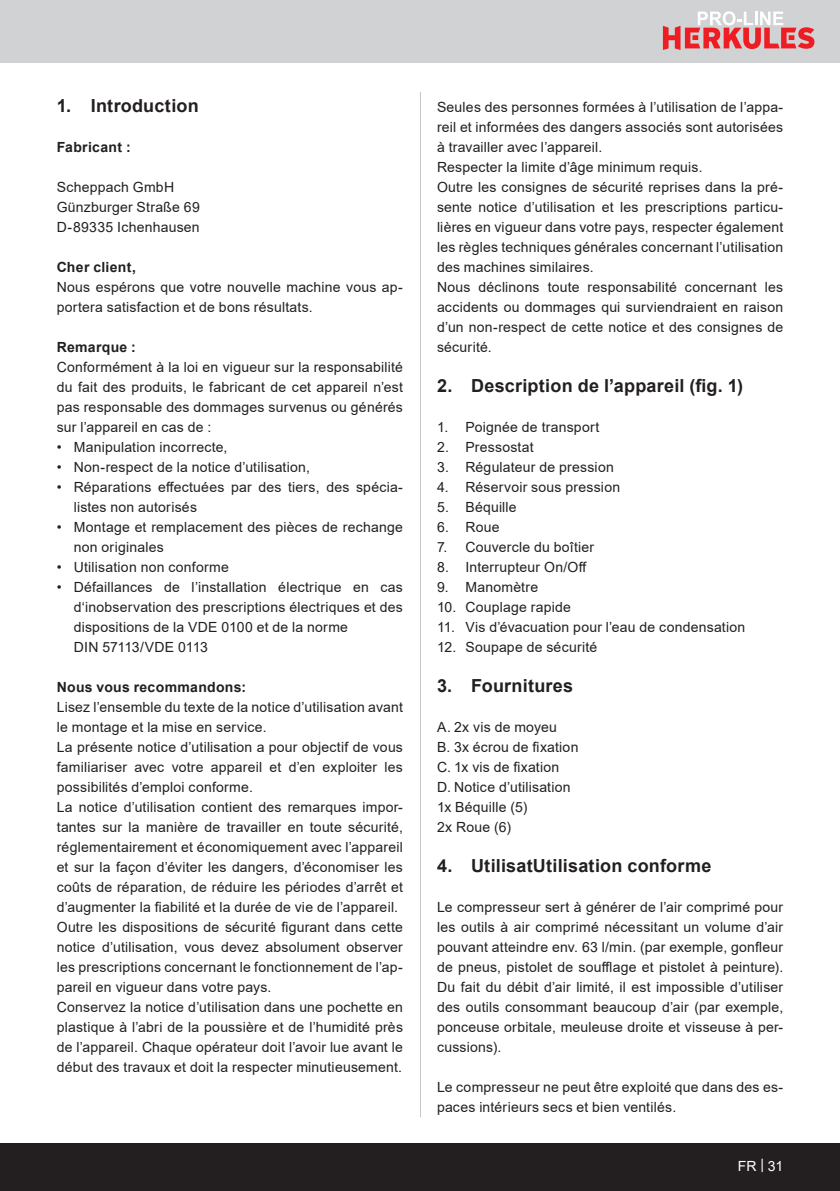
<style>
.page{position:relative;width:840px;height:1191px;background:#fff}
.page>*{position:absolute;margin:0;border:0;box-sizing:border-box;transform-origin:0 0}
.t1{font:700 18px "Arial";letter-spacing:.015em;color:#231f20}
.Aufzählung_Zahl{font:14px/20px "Arial";letter-spacing:.015em;color:#231f20;text-align:justify}
.t2{font:700 14px "Arial";letter-spacing:.02em;color:#231f20}
.Aufzählung_Zahl-2{font:14px "Arial";letter-spacing:-.005em;color:#231f20}
.t3{font:14px "Arial";color:#fff}
</style>
<div class="page">
<div style="left:0;top:0;width:839px;height:63px;background:#d1d2d4"></div>
<div style="left:0;top:1143px;width:839px;height:48px;background:#231f20"></div>
<svg style="left:662px;top:11px;width:152px;height:39px"></svg>
<hr style="left:420px;top:92px;width:1px;height:1025px;background:#c4c6c9">
<p class="t1" style="left:57px;top:93px;width:143px">1. Introduction</p>
<p class="t2" style="left:57px;top:137px;width:75px">Fabricant :</p>
<p class="Aufzählung_Zahl" style="left:57px;top:177px;width:119px">Scheppach GmbH</p>
<p class="Aufzählung_Zahl" style="left:57px;top:197px;width:144px">Günzburger Straße 69</p>
<p class="Aufzählung_Zahl" style="left:57px;top:217px;width:144px">D-89335 Ichenhausen</p>
<p class="t2" style="left:57px;top:257px;width:81px">Cher client,</p>
<p class="Aufzählung_Zahl" style="left:57px;top:277px;width:347px">Nous espérons que votre nouvelle machine vous ap&shy;portera satisfaction et de bons résultats.</p>
<p class="t2" style="left:57px;top:337px;width:81px">Remarque :</p>
<p class="Aufzählung_Zahl" style="left:57px;top:357px;width:347px">Conformément à la loi en vigueur sur la responsabilité du fait des produits, le fabricant de cet appareil n’est pas responsable des dommages survenus ou générés sur l’appareil en cas de :</p>
<p class="Aufzählung_Zahl" style="left:57px;top:437px;width:172px">• Manipulation incorrecte,</p>
<p class="Aufzählung_Zahl" style="left:57px;top:457px;width:254px">• Non-respect de la notice d’utilisation,</p>
<p class="Aufzählung_Zahl" style="left:74px;top:477px;width:330px;text-indent:-17px">• Réparations effectuées par des tiers, des spécia&shy;listes non autorisés</p>
<p class="Aufzählung_Zahl" style="left:74px;top:517px;width:330px;text-indent:-17px">• Montage et remplacement des pièces de rechange non originales</p>
<p class="Aufzählung_Zahl" style="left:57px;top:557px;width:173px">• Utilisation non conforme</p>
<p class="Aufzählung_Zahl" style="left:74px;top:577px;width:330px;text-indent:-17px">• Défaillances de l’installation électrique en cas d‘inobservation des prescriptions électriques et des dispositions de la VDE 0100 et de la norme</p>
<p class="Aufzählung_Zahl-2" style="left:74px;top:637px;width:135px">DIN 57113/VDE 0113</p>
<p class="t2" style="left:57px;top:677px;width:191px">Nous vous recommandons:</p>
<p class="Aufzählung_Zahl" style="left:57px;top:697px;width:347px">Lisez l’ensemble du texte de la notice d’utilisation avant le montage et la mise en service.</p>
<p class="Aufzählung_Zahl" style="left:57px;top:737px;width:347px">La présente notice d’utilisation a pour objectif de vous familiariser avec votre appareil et d’en exploiter les possibilités d’emploi conforme.</p>
<p class="Aufzählung_Zahl" style="left:57px;top:797px;width:347px">La notice d’utilisation contient des remarques impor&shy;tantes sur la manière de travailler en toute sécurité, réglementairement et économiquement avec l’appareil et sur la façon d’éviter les dangers, d’économiser les coûts de réparation, de réduire les périodes d’arrêt et d’augmenter la fiabilité et la durée de vie de l’appareil.</p>
<p class="Aufzählung_Zahl" style="left:57px;top:917px;width:347px">Outre les dispositions de sécurité figurant dans cette notice d’utilisation, vous devez absolument observer les prescriptions concernant le fonctionnement de l’ap&shy;pareil en vigueur dans votre pays.</p>
<p class="Aufzählung_Zahl" style="left:57px;top:997px;width:347px">Conservez la notice d’utilisation dans une pochette en plastique à l’abri de la poussière et de l’humidité près de l’appareil. Chaque opérateur doit l’avoir lue avant le début des travaux et doit la respecter minutieusement.</p>
<p class="Aufzählung_Zahl" style="left:437px;top:97px;width:347px">Seules des personnes formées à l’utilisation de l’appa&shy;reil et informées des dangers associés sont autorisées à travailler avec l’appareil.</p>
<p class="Aufzählung_Zahl" style="left:437px;top:157px;width:267px">Respecter la limite d’âge minimum requis.</p>
<p class="Aufzählung_Zahl" style="left:437px;top:177px;width:347px">Outre les consignes de sécurité reprises dans la pré&shy;sente notice d’utilisation et les prescriptions particu&shy;lières en vigueur dans votre pays, respecter également les règles techniques générales concernant l’utilisation des machines similaires.</p>
<p class="Aufzählung_Zahl" style="left:437px;top:277px;width:347px">Nous déclinons toute responsabilité concernant les accidents ou dommages qui surviendraient en raison d’un non-respect de cette notice et des consignes de sécurité.</p>
<p class="t1" style="left:437px;top:373px;width:307px">2. Description de l’appareil (fig. 1)</p>
<p class="Aufzählung_Zahl" style="left:437px;top:417px;width:164px">1. Poignée de transport</p>
<p class="Aufzählung_Zahl" style="left:437px;top:437px;width:98px">2. Pressostat</p>
<p class="Aufzählung_Zahl" style="left:437px;top:457px;width:178px">3. Régulateur de pression</p>
<p class="Aufzählung_Zahl" style="left:437px;top:477px;width:184px">4. Réservoir sous pression</p>
<p class="Aufzählung_Zahl" style="left:437px;top:497px;width:81px">5. Béquille</p>
<p class="Aufzählung_Zahl" style="left:437px;top:517px;width:64px">6. Roue</p>
<p class="Aufzählung_Zahl" style="left:437px;top:537px;width:159px">7. Couvercle du boîtier</p>
<p class="Aufzählung_Zahl" style="left:437px;top:557px;width:151px">8. Interrupteur On/Off</p>
<p class="Aufzählung_Zahl" style="left:437px;top:577px;width:103px">9. Manomètre</p>
<p class="Aufzählung_Zahl" style="left:437px;top:597px;width:135px">10. Couplage rapide</p>
<p class="Aufzählung_Zahl" style="left:437px;top:617px;width:310px">11. Vis d’évacuation pour l’eau de condensation</p>
<p class="Aufzählung_Zahl" style="left:437px;top:637px;width:162px">12. Soupape de sécurité</p>
<p class="t1" style="left:437px;top:673px;width:137px">3. Fournitures</p>
<p class="Aufzählung_Zahl" style="left:437px;top:717px;width:121px">A. 2x vis de moyeu</p>
<p class="Aufzählung_Zahl" style="left:437px;top:737px;width:143px">B. 3x écrou de fixation</p>
<p class="Aufzählung_Zahl" style="left:437px;top:757px;width:124px">C. 1x vis de fixation</p>
<p class="Aufzählung_Zahl" style="left:437px;top:777px;width:135px">D. Notice d’utilisation</p>
<p class="Aufzählung_Zahl" style="left:437px;top:797px;width:92px">1x Béquille (5)</p>
<p class="Aufzählung_Zahl" style="left:437px;top:817px;width:75px">2x Roue (6)</p>
<p class="t1" style="left:437px;top:853px;width:276px">4. UtilisatUtilisation conforme</p>
<p class="Aufzählung_Zahl" style="left:437px;top:897px;width:347px">Le compresseur sert à générer de l’air comprimé pour les outils à air comprimé nécessitant un volume d’air pouvant atteindre env. 63 l/min. (par exemple, gonfleur de pneus, pistolet de soufflage et pistolet à peinture).<br>Du fait du débit d’air limité, il est impossible d’utiliser des outils consommant beaucoup d’air (par exemple, ponceuse orbitale, meuleuse droite et visseuse à per&shy;cussions).</p>
<p class="Aufzählung_Zahl" style="left:437px;top:1077px;width:347px">Le compresseur ne peut être exploité que dans des es&shy;paces intérieurs secs et bien ventilés.</p>
<p class="t3" style="left:737px;top:1156px;width:47px">FR | 31</p>
</div>
